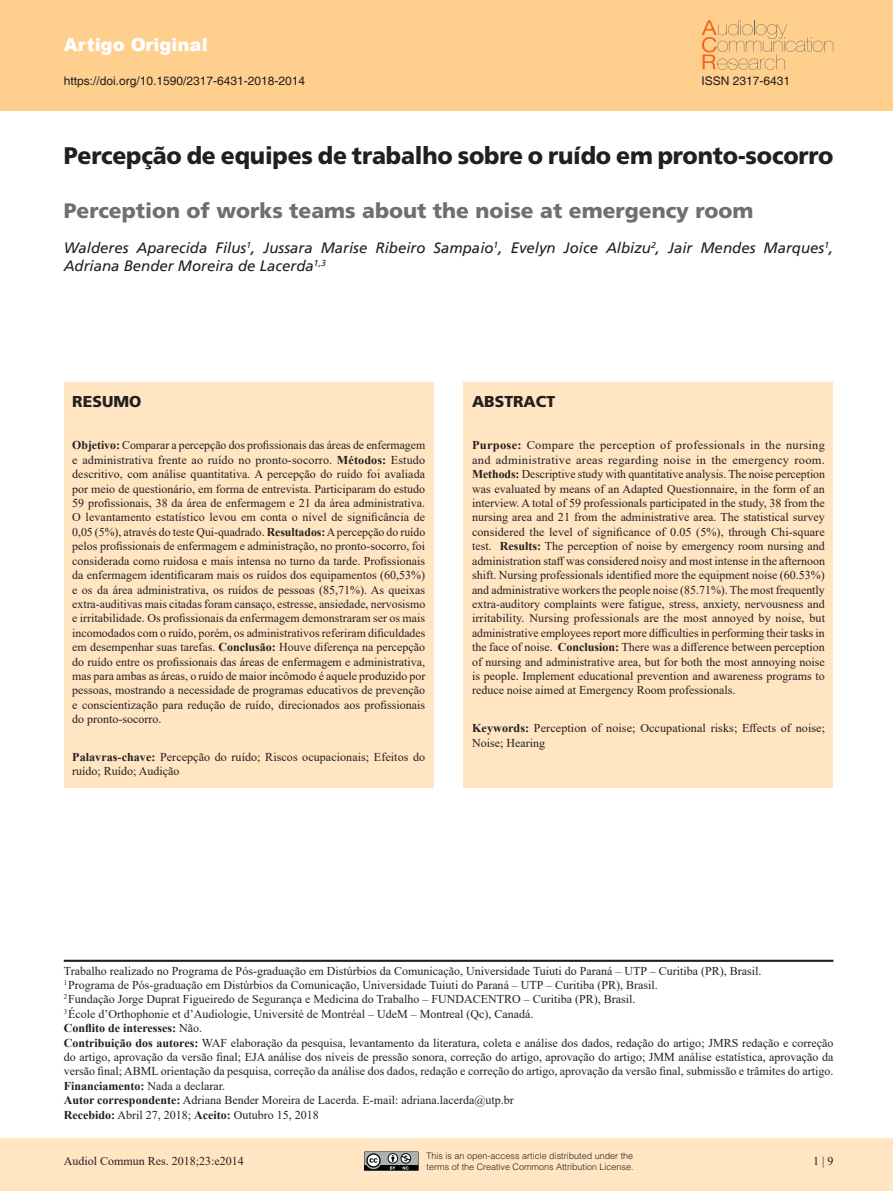
<style>
.page{position:relative;width:893px;height:1191px;background:#fff}
.page>*{position:absolute;margin:0;border:0;box-sizing:border-box;transform-origin:0 0}
.ArticleTitle{font:900 24px "Frutiger LT Std";letter-spacing:-.005em;color:#231f20;scale:.96 1}
.ArticleTitle-Trans1{font:900 21px "Frutiger LT Std";color:#6d6f71}
.t1{font:900 18px "Arial";color:#fff}
.AbstractTitle-Trans1{font:900 15.75px "Frutiger LT Std";color:#231f20}
.AbstractTitle{font:900 15.75px "Frutiger LT Std";color:#231f20}
.Authors{font:italic 15px/18px "Frutiger LT";color:#231f20}
.Abstract{font:12px/14.4px "Times New Roman";color:#231f20;text-align:justify}
.Abstract-Trans1{font:12px/14.4px "Times New Roman";color:#231f20;text-align:justify;scale:1.04 1}
.fnAuthor-notesContri{font:12px/14.4px "Times New Roman";color:#231f20;text-align:justify}
.Affiliations{font:12px "Times New Roman";color:#231f20}
.fnArticleOther{font:12px "Times New Roman";color:#231f20}
.Keywords{font:12px/14.4px "Times New Roman";letter-spacing:.005em;color:#231f20}
.Correspondence{font:12px "Times New Roman";color:#231f20}
.Keywords-Trans1{font:12px/14.4px "Times New Roman";letter-spacing:.005em;color:#231f20}
.t2{font:12px "Helvetica";color:#231f20}
.History{font:12px "Times New Roman";color:#231f20}
.fnSupported-by{font:700 12px "Times New Roman";color:#231f20}
.fnConflict{font:700 12px "Times New Roman";color:#231f20}
.t3{font:300 9px/10.8px "Helvetica LT Std";color:#231f20}
.s1{font-weight:700}
.s2{font-weight:400}
</style>
<div class="page">
<div style="left:0;top:0;width:893px;height:111px;background:#fecf8d"></div>
<svg style="left:702px;top:20px;width:131px;height:50px"></svg>
<div style="left:0;top:1138px;width:893px;height:53px;background:#ffe5c2"></div>
<svg style="left:364px;top:1151px;width:55px;height:20px"></svg>
<div style="left:64px;top:383px;width:370px;height:405px;background:#ffe5c2"></div>
<div style="left:463px;top:383px;width:370px;height:405px;background:#ffe5c2"></div>
<hr style="left:64px;top:959px;width:769px;height:3px;background:#231f20">
<h3 class="t1" style="left:64px;top:32px;width:145px">Artigo Original</h3>
<p class="t2" style="left:64px;top:74px;width:243px">https://doi.org/10.1590/2317-6431-2018-2014</p>
<p class="t2" style="left:701px;top:74px;width:90px">ISSN 2317-6431</p>
<p class="ArticleTitle" style="left:64px;top:141px;width:803px">Percepção de equipes de trabalho sobre o ruído em pronto-socorro</p>
<p class="ArticleTitle-Trans1" style="left:64px;top:198px;width:691px">Perception of works teams about the noise at emergency room</p>
<p class="Authors" style="left:64px;top:239px;width:771px">Walderes Aparecida Filus<sup>1</sup>, Jussara Marise Ribeiro Sampaio<sup>1</sup>, Evelyn Joice Albizu<sup>2</sup>, Jair Mendes Marques<sup>1</sup>,<br>Adriana Bender Moreira de Lacerda<sup>1,3</sup></p>
<p class="AbstractTitle" style="left:72px;top:392px;width:71px">RESUMO</p>
<p class="Abstract" style="left:72px;top:438px;width:355px"><span class="s1">Objetivo:</span> Comparar a percepção dos profissionais das áreas de enfermagem e administrativa frente ao ruído no pronto-socorro. <span class="s1">Métodos:</span> Estudo descritivo, com análise quantitativa. A percepção do ruído foi avaliada por meio de questionário, em forma de entrevista. Participaram do estudo 59 profissionais, 38 da área de enfermagem e 21 da área administrativa.<br>O levantamento estatístico levou em conta o nível de significância de 0,05 (5%), através do teste Qui-quadrado. <span class="s1">Resultados:</span> A percepção do ruído pelos profissionais de enfermagem e administração, no pronto-socorro, foi considerada como ruidosa e mais intensa no turno da tarde. Profissionais da enfermagem identificaram mais os ruídos dos equipamentos (60,53%) e os da área administrativa, os ruídos de pessoas (85,71%). As queixas extra-auditivas mais citadas foram cansaço, estresse, ansiedade, nervosismo e irritabilidade. Os profissionais da enfermagem demonstraram ser os mais incomodados com o ruído, porém, os administrativos referiram dificuldades em desempenhar suas tarefas. <span class="s1">Conclusão:</span> Houve diferença na percepção do ruído entre os profissionais das áreas de enfermagem e administrativa, mas para ambas as áreas, o ruído de maior incômodo é aquele produzido por pessoas, mostrando a necessidade de programas educativos de prevenção e conscientização para redução de ruído, direcionados aos profissionais do pronto-socorro.</p>
<p class="Keywords" style="left:72px;top:749px;width:354px"><span class="s1">Palavras-chave:</span> Percepção do ruído; Riscos ocupacionais; Efeitos do ruído; Ruído; Audição</p>
<p class="AbstractTitle-Trans1" style="left:472px;top:392px;width:85px">ABSTRACT</p>
<p class="Abstract-Trans1" style="left:472px;top:438px;width:341px"><span class="s1">Purpose:</span> Compare the perception of professionals in the nursing and administrative areas regarding noise in the emergency room.<br><span class="s1">Methods:</span> Descriptive study with quantitative analysis. The noise perception was evaluated by means of an Adapted Questionnaire, in the form of an interview. A total of 59 professionals participated in the study, 38 from the nursing area and 21 from the administrative area. The statistical survey considered the level of significance of 0.05 (5%), through Chi-square test. <span class="s1">Results:</span> The perception of noise by emergency room nursing and administration staff was considered noisy and most intense in the afternoon shift. Nursing professionals identified more the equipment noise (60.53%) and administrative workers the people noise (85.71%). The most frequently extra-auditory complaints were fatigue, stress, anxiety, nervousness and irritability. Nursing professionals are the most annoyed by noise, but administrative employees report more difficulties in performing their tasks in the face of noise. <span class="s1">Conclusion:</span> There was a difference between perception of nursing and administrative area, but for both the most annoying noise is people. Implement educational prevention and awareness programs to reduce noise aimed at Emergency Room professionals.</p>
<p class="Keywords-Trans1" style="left:472px;top:720px;width:355px"><span class="s1">Keywords:</span> Perception of noise; Occupational risks; Effects of noise;<br>Noise; Hearing</p>
<p class="fnArticleOther" style="left:64px;top:962px;width:699px">Trabalho realizado no Programa de Pós-graduação em Distúrbios da Comunicação, Universidade Tuiuti do Paraná – UTP – Curitiba (PR), Brasil.</p>
<p class="Affiliations" style="left:64px;top:976px;width:596px"><sup>1</sup>Programa de Pós-graduação em Distúrbios da Comunicação, Universidade Tuiuti do Paraná – UTP – Curitiba (PR), Brasil.</p>
<p class="Affiliations" style="left:64px;top:991px;width:573px"><sup>2</sup>Fundação Jorge Duprat Figueiredo de Segurança e Medicina do Trabalho – FUNDACENTRO – Curitiba (PR), Brasil.</p>
<p class="Affiliations" style="left:64px;top:1005px;width:471px"><sup>3</sup>École d’Orthophonie et d’Audiologie, Université de Montréal – UdeM – Montreal (Qc), Canadá.</p>
<p class="fnConflict" style="left:64px;top:1019px;width:140px">Conflito de interesses: <span class="s2">Não.</span></p>
<p class="fnAuthor-notesContri" style="left:64px;top:1035px;width:771px"><span class="s1">Contribuição dos autores:</span> WAF elaboração da pesquisa, levantamento da literatura, coleta e análise dos dados, redação do artigo; JMRS redação e correção do artigo, aprovação da versão final; EJA análise dos níveis de pressão sonora, correção do artigo, aprovação do artigo; JMM análise estatística, aprovação da versão final; ABML orientação da pesquisa, correção da análise dos dados, redação e correção do artigo, aprovação da versão final, submissão e trâmites do artigo.</p>
<p class="fnSupported-by" style="left:64px;top:1077px;width:163px">Financiamento: <span class="s2">Nada a declarar.</span></p>
<p class="Correspondence" style="left:64px;top:1091px;width:452px"><span class="s1">Autor correspondente:</span> Adriana Bender Moreira de Lacerda. E-mail: adriana.lacerda@utp.br</p>
<p class="History" style="left:64px;top:1106px;width:256px"><span class="s1">Recebido:</span> Abril 27, 2018; <span class="s1">Aceito:</span> Outubro 15, 2018</p>
<p class="t3" style="left:426px;top:1150px;width:209px">This is an open-access article distributed under the terms of the Creative Commons Attribution License.</p>
<p class="Abstract" style="left:64px;top:1153px;width:182px">Audiol Commun Res. 2018;23:e2014</p>
<p class="Abstract" style="left:813px;top:1153px;width:22px">1 | 9</p>
</div>
